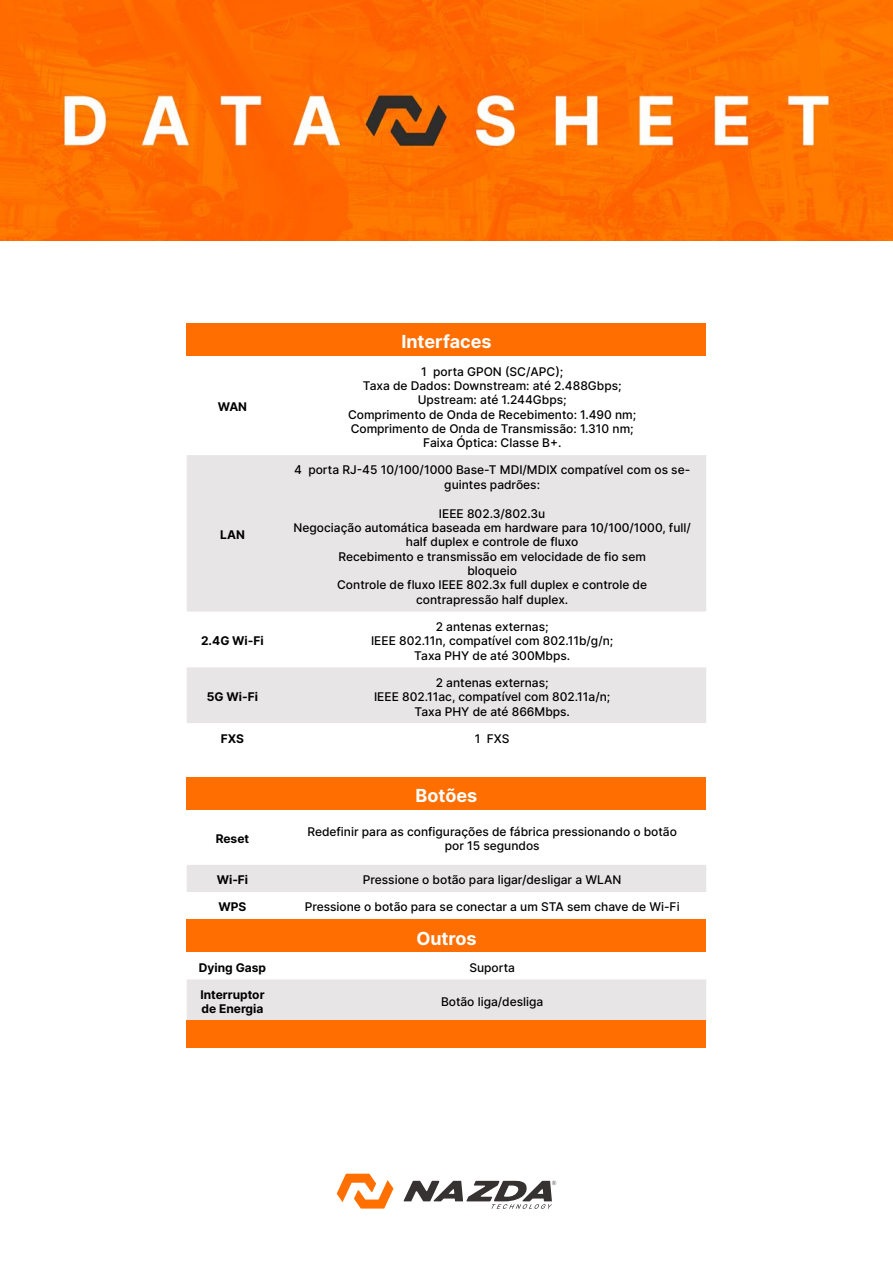
<style>
.page{position:relative;width:893px;height:1263px;background:#fff}
.page>*{position:absolute;margin:0;border:0;box-sizing:border-box;transform-origin:0 0}
.t1{font:700 18px "Inter";color:#fff}
.t2{font:500 12px/14.4px "Inter";color:#000;text-align:center}
.t3{font:700 12px/14.4px "Inter";color:#000}
</style>
<div class="page">
<img style="left:0;top:0;width:893px;height:241px">
<svg style="left:337px;top:1174px;width:56px;height:34px"></svg>
<svg style="left:403px;top:1180px;width:153px;height:29px"></svg>
<div style="left:187px;top:323px;width:519px;height:33px;background:#ff6e00"></div>
<svg style="left:187px;top:455px;width:519px;height:268px;fill:#e8e5e6"></svg>
<div style="left:187px;top:777px;width:519px;height:33px;background:#ff6e00"></div>
<div style="left:187px;top:865px;width:519px;height:27px;background:#e8e5e6"></div>
<div style="left:187px;top:919px;width:519px;height:33px;background:#ff6e00"></div>
<div style="left:187px;top:979px;width:519px;height:42px;background:#e8e5e6"></div>
<div style="left:187px;top:1021px;width:519px;height:27px;background:#ff6e00"></div>
<p class="t3" style="left:218px;top:399px;width:31px">WAN</p>
<p class="t3" style="left:220px;top:527px;width:26px">LAN</p>
<p class="t3" style="left:201px;top:633px;width:64px">2.4G Wi-Fi</p>
<p class="t3" style="left:207px;top:689px;width:53px">5G Wi-Fi</p>
<h1 class="t1" style="left:401px;top:328px;width:92px">Interfaces</h1>
<p class="t2" style="left:348px;top:364px;width:290px">1 porta GPON (SC/APC);<br>Taxa de Dados: Downstream: até 2.488Gbps; Upstream: até 1.244Gbps;<br>Comprimento de Onda de Recebimento: 1.490 nm; Comprimento de Onda de Transmissão: 1.310 nm; Faixa Óptica: Classe B+.</p>
<p class="t2" style="left:294px;top:463px;width:398px">4 porta RJ-45 10/100/1000 Base-T MDI/MDIX compatível com os se&shy;guintes padrões:</p>
<p class="t2" style="left:294px;top:506px;width:399px">IEEE 802.3/802.3u<br>Negociação automática baseada em hardware para 10/100/1000, full/ half duplex e controle de fluxo<br>Recebimento e transmissão em velocidade de fio sem<br>bloqueio<br>Controle de fluxo IEEE 802.3x full duplex e controle de<br>contrapressão half duplex.</p>
<p class="t2" style="left:371px;top:619px;width:244px">2 antenas externas;<br>IEEE 802.11n, compatível com 802.11b/g/n;<br>Taxa PHY de até 300Mbps.</p>
<p class="t2" style="left:374px;top:675px;width:238px">2 antenas externas;<br>IEEE 802.11ac, compatível com 802.11a/n;<br>Taxa PHY de até 866Mbps.</p>
<p class="t3" style="left:221px;top:731px;width:25px">FXS</p>
<p class="t2" style="left:475px;top:731px;width:36px">1 FXS</p>
<h1 class="t1" style="left:416px;top:782px;width:63px">Botões</h1>
<p class="t3" style="left:216px;top:831px;width:35px">Reset</p>
<p class="t2" style="left:307px;top:824px;width:371px">Redefinir para as configurações de fábrica pressionando o botão por 15 segundos</p>
<p class="t3" style="left:217px;top:872px;width:33px">Wi-Fi</p>
<p class="t2" style="left:363px;top:872px;width:260px">Pressione o botão para ligar/desligar a WLAN</p>
<p class="t3" style="left:218px;top:899px;width:30px">WPS</p>
<p class="t2" style="left:305px;top:899px;width:376px">Pressione o botão para se conectar a um STA sem chave de Wi-Fi</p>
<h1 class="t1" style="left:416px;top:924px;width:62px">Outros</h1>
<p class="t3" style="left:199px;top:960px;width:69px">Dying Gasp</p>
<p class="t2" style="left:469px;top:960px;width:47px">Suporta</p>
<p class="t3" style="left:200px;top:987px;width:66px">Interruptor de Energia</p>
<p class="t2" style="left:441px;top:994px;width:104px">Botão liga/desliga</p>
</div>
